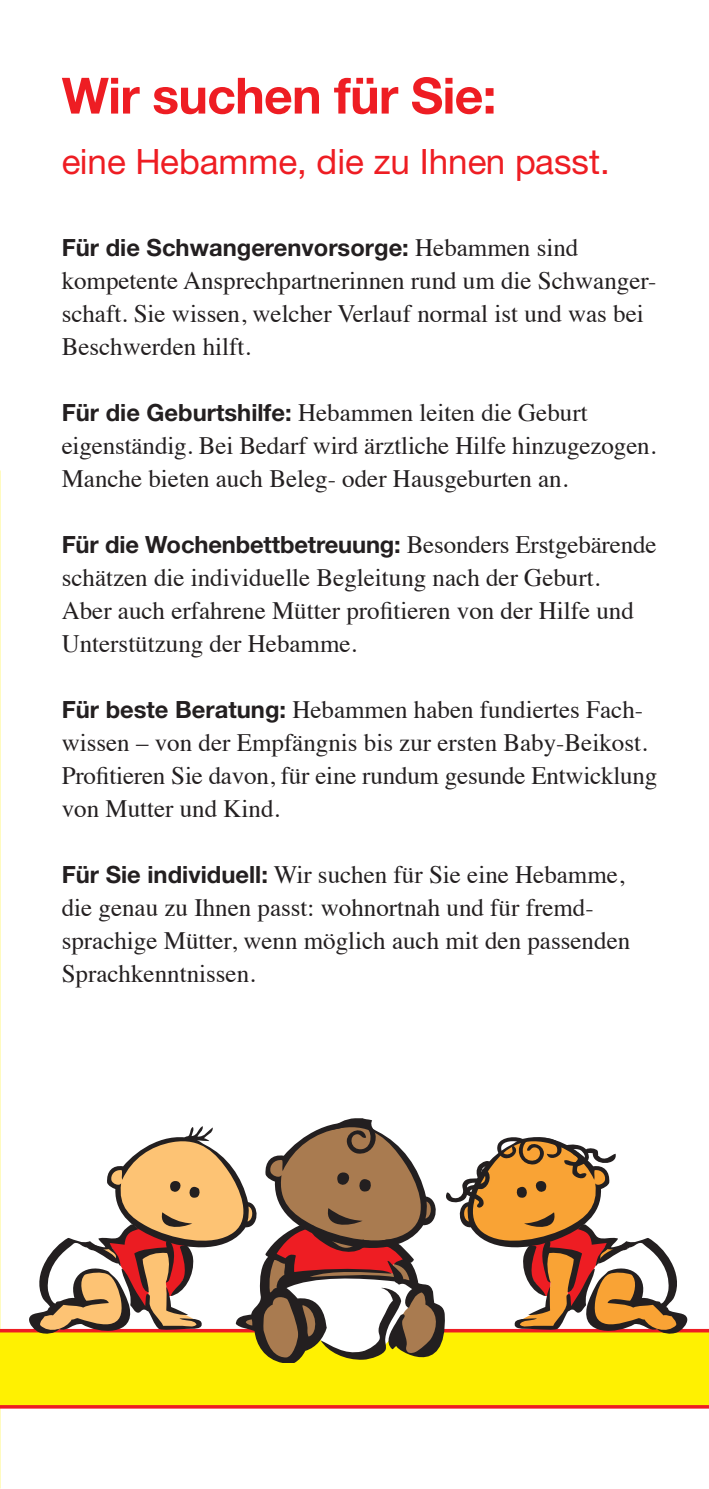
<style>
.page{position:relative;width:709px;height:1489px;background:#fff}
.page>*{position:absolute;margin:0;border:0;box-sizing:border-box;transform-origin:0 0}
.t1{font:700 50px "Helvetica Neue";letter-spacing:-.015em;color:#ee1d23}
.t2{font:35px "Helvetica Neue";color:#ee1d23}
.t3{font:25px/33px "Times";color:#231f20}
.t4{font:700 23.75px "Helvetica Neue";letter-spacing:-.005em;color:#231f20}
.s1{font-family:"Times";font-weight:400;font-size:25px}
.s2{font-family:"Helvetica Neue";font-weight:700;font-size:23.75px}
</style>
<div class="page">
<div style="left:0;top:1328px;width:709px;height:80px;background:#fff101"></div>
<svg style="left:29px;top:1118px;width:658px;height:244px"></svg>
<h1 class="t1" style="left:62px;top:65px;width:436px">Wir suchen für Sie:</h1>
<h2 class="t2" style="left:62px;top:140px;width:549px">eine Hebamme, die zu Ihnen passt.</h2>
<p class="t4" style="left:62px;top:233px;width:518px">Für die Schwangerenvorsorge: <span class="s1">Hebammen sind</span></p>
<p class="t3" style="left:62px;top:262px;width:596px">kompetente Ansprechpartnerinnen rund um die Schwanger&shy;schaft. Sie wissen, welcher Verlauf normal ist und was bei<br>Beschwerden hilft.</p>
<p class="t3" style="left:62px;top:394px;width:596px"><span class="s2">Für die Geburtshilfe:</span> Hebammen leiten die Geburt<br>eigen ständig. Bei Bedarf wird ärztliche Hilfe hinzugezogen.<br>Manche bieten auch Beleg- oder Hausgeburten an.</p>
<p class="t4" style="left:62px;top:530px;width:596px">Für die Wochenbettbetreuung: <span class="s1">Besonders Erstgebärende</span></p>
<p class="t3" style="left:62px;top:559px;width:574px">schätzen die individuelle Begleitung nach der Geburt.<br>Aber auch erfahrene Mütter profitieren von der Hilfe und<br>Unterstützung der Hebamme.</p>
<p class="t3" style="left:62px;top:691px;width:597px"><span class="s2">Für beste Beratung:</span> Hebammen haben fundiertes Fach&shy;wissen – von der Empfängnis bis zur ersten Baby-Beikost.<br>Profitieren Sie davon, für eine rundum gesunde Entwicklung von Mutter und Kind.</p>
<p class="t3" style="left:62px;top:856px;width:570px"><span class="s2">Für Sie individuell:</span> Wir suchen für Sie eine Hebamme, die genau zu Ihnen passt: wohnortnah und für fremd&shy;sprachige Mütter, wenn möglich auch mit den passenden Sprachkenntnissen.</p>
</div>
